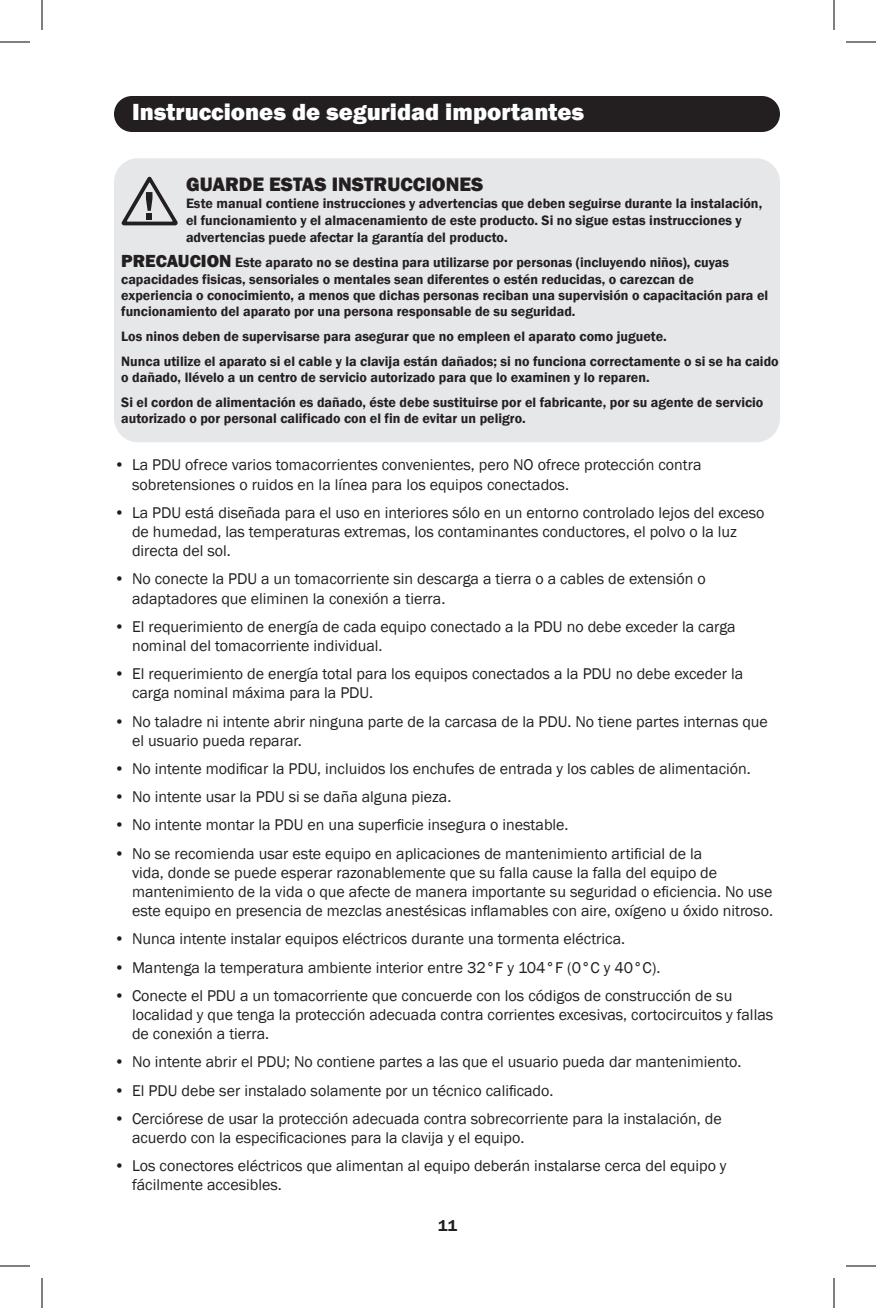
<style>
.page{position:relative;width:876px;height:1308px;background:#fff}
.page>*{position:absolute;margin:0;border:0;box-sizing:border-box;transform-origin:0 0}
.t1{font:800 24px "Franklin Gothic";color:#fff}
.t2{font:800 20px "Franklin Gothic";color:#231f20}
.t3{font:16px/19.2px "Franklin Gothic";color:#231f20}
.t4{font:600 16px "Franklin Gothic";color:#231f20}
.t5{font:600 14px/16px "Franklin Gothic";color:#231f20}
.s1{font-weight:800;font-size:18px}
</style>
<div class="page">
<div style="left:114px;top:96px;width:666px;height:36px;background:#231f20;border-radius:18px"></div>
<div style="left:114px;top:158px;width:666px;height:284px;background:#e6e7e9;border-radius:24px"></div>
<svg style="left:122px;top:177px;width:56px;height:48px"></svg>
<div style="left:146px;top:213px;width:6px;height:7px;background:#231f20"></div>
<hr style="left:0;top:42px;width:30px;height:1px;background:#000">
<hr style="left:846px;top:42px;width:30px;height:1px;background:#000">
<hr style="left:0;top:1266px;width:30px;height:1px;background:#000">
<hr style="left:846px;top:1266px;width:30px;height:1px;background:#000">
<hr style="left:42px;top:0;width:1px;height:30px;background:#000">
<hr style="left:42px;top:1278px;width:1px;height:30px;background:#000">
<hr style="left:834px;top:0;width:1px;height:30px;background:#000">
<hr style="left:834px;top:1278px;width:1px;height:30px;background:#000">
<p class="t1" style="left:132px;top:97px;width:454px">Instrucciones de seguridad importantes</p>
<p class="t2" style="left:186px;top:172px;width:299px">GUARDE ESTAS INSTRUCCIONES</p>
<p class="t5" style="left:186px;top:195px;width:578px;line-height:16.8px">Este manual contiene instrucciones y advertencias que deben seguirse durante la instalación, el funcionamiento y el almacenamiento de este producto. Si no sigue estas instrucciones y advertencias puede afectar la garantía del producto.</p>
<p class="t5" style="left:121px;top:255px;width:649px"><span class="s1">PRECAUCION</span> Este aparato no se destina para utilizarse por personas (incluyendo niños), cuyas capacidades fisicas, sensoriales o mentales sean diferentes o estén reducidas, o carezcan de experiencia o conocimiento, a menos que dichas personas reciban una supervisión o capacitación para el funcionamiento del aparato por una persona responsable de su seguridad.</p>
<p class="t5" style="left:121px;top:328px;width:547px">Los ninos deben de supervisarse para asegurar que no empleen el aparato como juguete.</p>
<p class="t5" style="left:121px;top:353px;width:659px">Nunca utilize el aparato si el cable y la clavija están dañados; si no funciona correctamente o si se ha caido o dañado, llévelo a un centro de servicio autorizado para que lo examinen y lo reparen.</p>
<p class="t5" style="left:121px;top:395px;width:644px">Si el cordon de alimentación es dañado, éste debe sustituirse por el fabricante, por su agente de servicio autorizado o por personal calificado con el fin de evitar un peligro.</p>
<p class="t3" style="left:132px;top:456px;width:571px;text-indent:-18px">• La PDU ofrece varios tomacorrientes convenientes, pero NO ofrece protección contra sobretensiones o ruidos en la línea para los equipos conectados.</p>
<p class="t3" style="left:132px;top:503px;width:634px;text-indent:-18px">• La PDU está diseñada para el uso en interiores sólo en un entorno controlado lejos del exceso de humedad, las temperaturas extremas, los contaminantes conductores, el polvo o la luz directa del sol.</p>
<p class="t3" style="left:132px;top:570px;width:575px;text-indent:-18px">• No conecte la PDU a un tomacorriente sin descarga a tierra o a cables de extensión o adaptadores que eliminen la conexión a tierra.</p>
<p class="t3" style="left:132px;top:617px;width:605px;text-indent:-18px">• El requerimiento de energía de cada equipo conectado a la PDU no debe exceder la carga nominal del tomacorriente individual.</p>
<p class="t3" style="left:132px;top:665px;width:613px;text-indent:-18px">• El requerimiento de energía total para los equipos conectados a la PDU no debe exceder la carga nominal máxima para la PDU.</p>
<p class="t3" style="left:132px;top:712px;width:637px;text-indent:-18px">• No taladre ni intente abrir ninguna parte de la carcasa de la PDU. No tiene partes internas que el usuario pueda reparar.</p>
<p class="t3" style="left:114px;top:759px;width:638px">• No intente modificar la PDU, incluidos los enchufes de entrada y los cables de alimentación.</p>
<p class="t3" style="left:114px;top:788px;width:339px">• No intente usar la PDU si se daña alguna pieza.</p>
<p class="t3" style="left:114px;top:816px;width:456px">• No intente montar la PDU en una superficie insegura o inestable.</p>
<p class="t3" style="left:132px;top:844px;width:643px;text-indent:-18px">• No se recomienda usar este equipo en aplicaciones de mantenimiento artificial de la<br>vida, donde se puede esperar razonablemente que su falla cause la falla del equipo de mantenimiento de la vida o que afecte de manera importante su seguridad o eficiencia. No use este equipo en presencia de mezclas anestésicas inflamables con aire, oxígeno u óxido nitroso.</p>
<p class="t3" style="left:114px;top:930px;width:513px">• Nunca intente instalar equipos eléctricos durante una tormenta eléctrica.</p>
<p class="t3" style="left:114px;top:958px;width:548px">• Mantenga la temperatura ambiente interior entre 32°F y 104°F (0°C y 40°C).</p>
<p class="t3" style="left:132px;top:986px;width:643px;text-indent:-18px">• Conecte el PDU a un tomacorriente que concuerde con los códigos de construcción de su localidad y que tenga la protección adecuada contra corrientes excesivas, cortocircuitos y fallas de conexión a tierra.</p>
<p class="t3" style="left:114px;top:1053px;width:629px">• No intente abrir el PDU; No contiene partes a las que el usuario pueda dar mantenimiento.</p>
<p class="t3" style="left:114px;top:1081px;width:441px">• El PDU debe ser instalado solamente por un técnico calificado.</p>
<p class="t3" style="left:132px;top:1109px;width:591px;text-indent:-18px">• Cerciórese de usar la protección adecuada contra sobrecorriente para la instalación, de acuerdo con la especificaciones para la clavija y el equipo.</p>
<p class="t3" style="left:132px;top:1157px;width:596px;text-indent:-18px">• Los conectores eléctricos que alimentan al equipo deberán instalarse cerca del equipo y fácilmente accesibles.</p>
<p class="t4" style="left:438px;top:1216px;width:20px">11</p>
</div>
